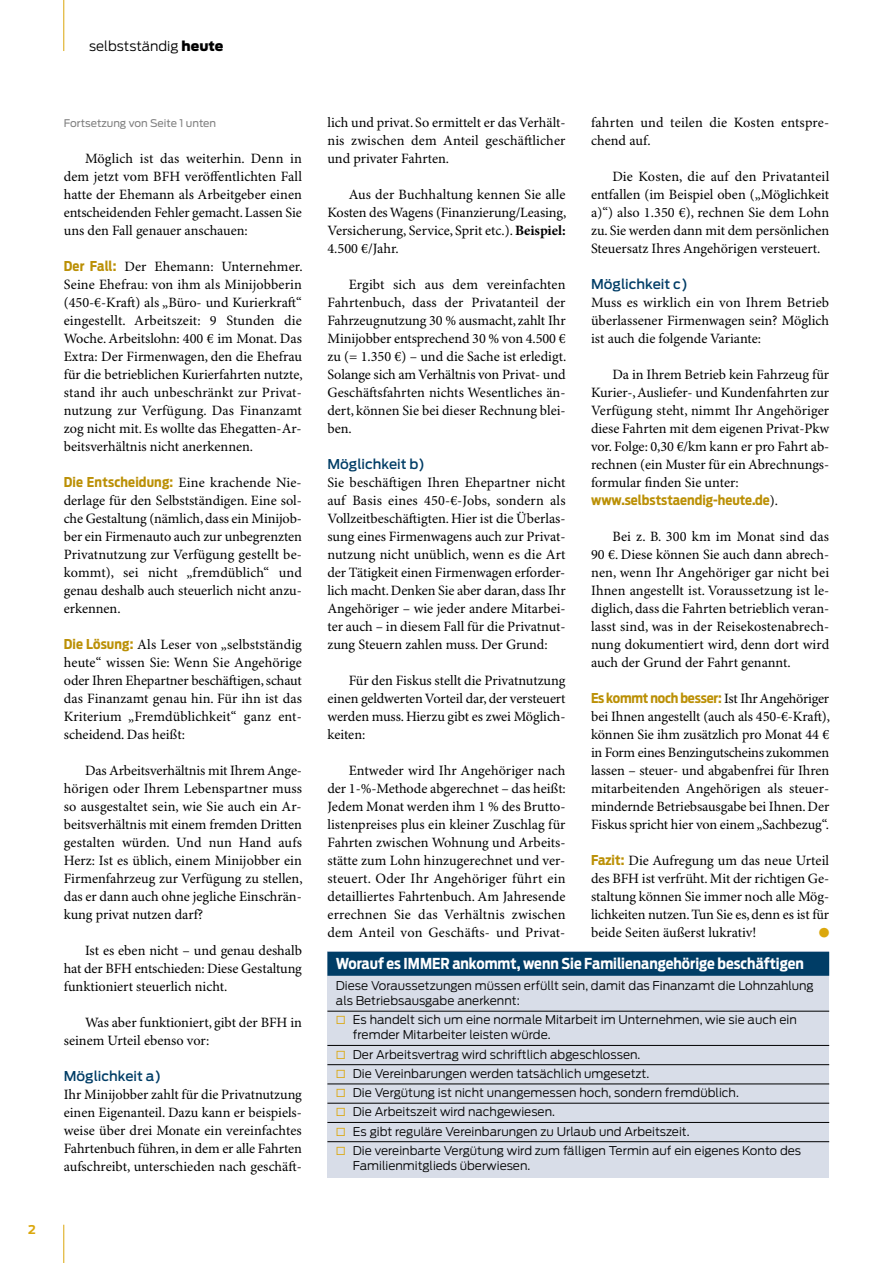
<style>
.page{position:relative;width:893px;height:1263px;background:#fff}
.page>*{position:absolute;margin:0;border:0;box-sizing:border-box;transform-origin:0 0}
.t1{font:700 15px "Antenna Cond";color:#fff}
.t2{font:14.25px/18px "Minion Pro";color:#000;text-align:justify}
.t3{font:700 13.5px "Antenna Cond";color:#bb9006}
.t4{font:500 13.5px "Antenna";color:#003d66}
.t5{font:300 13.5px "Antenna";color:#000}
.t6{font:12.75px "Zapf Dingbats";color:#dba70c}
.t7{font:300 12px/15px "Antenna";color:#000}
.t8{font:700 12px "Antenna";color:#dba70c}
.t9{font:10.5px "Antenna";color:#808080}
.s1{font-weight:900}
.s2{font-weight:700}
.s3{font-family:"Minion Pro";font-weight:400;font-size:14.25px;color:#000}
.s4{font-family:"Antenna Cond";font-weight:700;font-size:13.5px;color:#bb9006}
.s5{color:#dba70c}
</style>
<div class="page">
<hr style="left:63px;top:1225px;width:1px;height:38px;background:#dba70c">
<div style="left:327px;top:952px;width:502px;height:226px;background:#d8dde8"></div>
<div style="left:327px;top:952px;width:502px;height:24px;background:#003d66"></div>
<hr style="left:327px;top:1011px;width:502px;height:1px;background:#000">
<hr style="left:327px;top:1045px;width:502px;height:1px;background:#000">
<hr style="left:327px;top:1064px;width:502px;height:1px;background:#000">
<hr style="left:327px;top:1083px;width:502px;height:1px;background:#000">
<hr style="left:327px;top:1103px;width:502px;height:1px;background:#000">
<hr style="left:327px;top:1122px;width:502px;height:1px;background:#000">
<hr style="left:327px;top:1141px;width:502px;height:1px;background:#000">
<hr style="left:63px;top:0;width:1px;height:51px;background:#dba70c">
<p class="t8" style="left:28px;top:1225px;width:9px">2</p>
<p class="t5" style="left:89px;top:40px;width:136px">selbstständig <span class="s1">heute</span></p>
<p class="t9" style="left:64px;top:119px;width:154px">Fortsetzung von Seite 1 unten</p>
<p class="t2" style="left:327px;top:115px;width:240px">lich und privat. So ermittelt er das Verhält&shy;nis zwischen dem Anteil geschäftlicher und privater Fahrten.</p>
<p class="t2" style="left:327px;top:187px;width:240px;text-indent:21px">Aus der Buchhaltung kennen Sie alle Kosten des Wagens (Finanzierung/Leasing, Versicherung, Service, Sprit etc.). <span class="s2">Beispiel:<br></span>4.500 €/Jahr.</p>
<p class="t2" style="left:327px;top:277px;width:240px;text-indent:21px">Ergibt sich aus dem vereinfachten Fahrtenbuch, dass der Privatanteil der Fahrzeugnutzung 30 % ausmacht, zahlt Ihr Minijobber entsprechend 30 % von 4.500 € zu (= 1.350 €) – und die Sache ist erledigt.<br>Solange sich am Verhältnis von Privat- und Geschäftsfahrten nichts Wesentliches än&shy;dert, können Sie bei dieser Rechnung blei&shy;ben.</p>
<p class="t4" style="left:327px;top:459px;width:99px">Möglichkeit b)</p>
<p class="t2" style="left:327px;top:475px;width:240px">Sie beschäftigen Ihren Ehepartner nicht auf Basis eines 450-€-Jobs, sondern als Vollzeitbeschäftigten. Hier ist die Überlas&shy;sung eines Firmenwagens auch zur Privat&shy;nutzung nicht unüblich, wenn es die Art der Tätigkeit einen Firmenwagen erforder&shy;lich macht. Denken Sie aber daran, dass Ihr Angehöriger – wie jeder andere Mitarbei&shy;ter auch – in diesem Fall für die Privatnut&shy;zung Steuern zahlen muss. Der Grund:</p>
<p class="t2" style="left:327px;top:673px;width:240px;text-indent:21px">Für den Fiskus stellt die Privatnutzung einen geldwerten Vorteil dar, der versteuert werden muss. Hierzu gibt es zwei Möglich&shy;keiten:</p>
<p class="t2" style="left:327px;top:763px;width:240px;text-indent:21px">Entweder wird Ihr Angehöriger nach der 1-%-Methode abgerechnet – das heißt:<br>Jedem Monat werden ihm 1 % des Brutto&shy;listenpreises plus ein kleiner Zuschlag für Fahrten zwischen Wohnung und Arbeits&shy;stätte zum Lohn hinzugerechnet und ver&shy;steuert. Oder Ihr Angehöriger führt ein detailliertes Fahrtenbuch. Am Jahresende errechnen Sie das Verhältnis zwischen dem Anteil von Geschäfts- und Privat-</p>
<p class="t2" style="left:591px;top:115px;width:240px">fahrten und teilen die Kosten entspre&shy;chend auf.</p>
<p class="t2" style="left:591px;top:169px;width:240px;text-indent:21px">Die Kosten, die auf den Privatanteil entfallen (im Beispiel oben („Möglichkeit a)“) also 1.350 €), rechnen Sie dem Lohn zu. Sie werden dann mit dem persönlichen Steuersatz Ihres Angehörigen versteuert.</p>
<p class="t4" style="left:591px;top:279px;width:98px">Möglichkeit c)</p>
<p class="t2" style="left:591px;top:295px;width:240px">Muss es wirklich ein von Ihrem Betrieb überlassener Firmenwagen sein? Möglich ist auch die folgende Variante:</p>
<p class="t2" style="left:591px;top:367px;width:240px;text-indent:21px">Da in Ihrem Betrieb kein Fahrzeug für Kurier-, Ausliefer- und Kundenfahrten zur Verfügung steht, nimmt Ihr Angehöriger diese Fahrten mit dem eigenen Privat-Pkw vor. Folge: 0,30 €/km kann er pro Fahrt ab&shy;rechnen (ein Muster für ein Abrechnungs&shy;formular finden Sie unter:</p>
<p class="t3" style="left:591px;top:495px;width:188px">www.selbststaen dig-heute.de<span class="s3">).</span></p>
<p class="t2" style="left:591px;top:529px;width:240px;text-indent:21px">Bei z. B. 300 km im Monat sind das 90 €. Diese können Sie auch dann abrech&shy;nen, wenn Ihr Angehöriger gar nicht bei Ihnen angestellt ist. Voraussetzung ist le&shy;diglich, dass die Fahrten betrieblich veran&shy;lasst sind, was in der Reisekostenabrech&shy;nung dokumentiert wird, denn dort wird auch der Grund der Fahrt genannt.</p>
<p class="t3" style="left:591px;top:693px;width:240px">Es kommt noch besser: <span class="s3">Ist Ihr Angehöriger</span></p>
<p class="t2" style="left:591px;top:709px;width:240px">bei Ihnen angestellt (auch als 450-€-Kraft), können Sie ihm zusätzlich pro Monat 44 € in Form eines Benzingutscheins zukommen lassen – steuer- und abgabenfrei für Ihren mitarbeitenden Angehörigen als steuer&shy;mindernde Betriebsausgabe bei Ihnen. Der Fiskus spricht hier von einem „Sachbezug“.</p>
<p class="t2" style="left:591px;top:853px;width:240px"><span class="s4">Fazit:</span> Die Aufregung um das neue Urteil des BFH ist verfrüht. Mit der richtigen Ge&shy;staltung können Sie immer noch alle Mög&shy;lichkeiten nutzen. Tun Sie es, denn es ist für beide Seiten äußerst lukrativ!</p>
<p class="t2" style="left:64px;top:151px;width:240px;text-indent:21px">Möglich ist das weiterhin. Denn in dem jetzt vom BFH veröffentlichten Fall hatte der Ehemann als Arbeitgeber einen entscheidenden Fehler gemacht. Lassen Sie uns den Fall genauer anschauen:</p>
<p class="t2" style="left:64px;top:259px;width:240px"><span class="s4">Der Fall:</span> Der Ehemann: Unternehmer.<br>Seine Ehefrau: von ihm als Minijobberin (450-€-Kraft) als „Büro- und Kurierkraft“ eingestellt. Arbeitszeit: 9 Stunden die Woche. Arbeitslohn: 400 € im Monat. Das Extra: Der Firmenwagen, den die Ehefrau für die betrieblichen Kurierfahrten nutzte, stand ihr auch unbeschränkt zur Privat&shy;nutzung zur Verfügung. Das Finanzamt zog nicht mit. Es wollte das Ehegatten-Ar&shy;beitsverhältnis nicht anerkennen.</p>
<p class="t2" style="left:64px;top:475px;width:240px"><span class="s4">Die Entscheidung:</span> Eine krachende Nie&shy;derlage für den Selbstständigen. Eine sol&shy;che Gestaltung (nämlich, dass ein Minijob&shy;ber ein Firmenauto auch zur unbegrenzten Privatnutzung zur Verfügung gestellt be&shy;kommt), sei nicht „fremdüblich“ und genau deshalb auch steuerlich nicht anzu&shy;erkennen.</p>
<p class="t2" style="left:64px;top:637px;width:240px"><span class="s4">Die Lösung:</span> Als Leser von „selbstständig heute“ wissen Sie: Wenn Sie Angehörige oder Ihren Ehepartner beschäftigen, schaut das Finanzamt genau hin. Für ihn ist das Kriterium „Fremdüblichkeit“ ganz ent&shy;scheidend. Das heißt:</p>
<p class="t2" style="left:64px;top:763px;width:240px;text-indent:21px">Das Arbeitsverhältnis mit Ihrem Ange&shy;hörigen oder Ihrem Lebenspartner muss so ausgestaltet sein, wie Sie auch ein Ar&shy;beitsverhältnis mit einem fremden Dritten gestalten würden. Und nun Hand aufs Herz: Ist es üblich, einem Minijobber ein Firmenfahrzeug zur Verfügung zu stellen, das er dann auch ohne jegliche Einschrän&shy;kung privat nutzen darf?</p>
<p class="t2" style="left:64px;top:943px;width:240px;text-indent:21px">Ist es eben nicht – und genau deshalb hat der BFH entschieden: Diese Gestaltung funktioniert steuerlich nicht.</p>
<p class="t2" style="left:64px;top:1015px;width:240px;text-indent:21px">Was aber funktioniert, gibt der BFH in seinem Urteil ebenso vor:</p>
<p class="t4" style="left:64px;top:1071px;width:99px">Möglichkeit a)</p>
<p class="t2" style="left:64px;top:1087px;width:240px">Ihr Minijobber zahlt für die Privatnutzung einen Eigenanteil. Dazu kann er beispiels&shy;weise über drei Monate ein vereinfachtes Fahrtenbuch führen, in dem er alle Fahrten aufschreibt, unterschieden nach geschäft-</p>
<p class="t6" style="left:819px;top:928px;width:12px">●</p>
<p class="t1" style="left:336px;top:957px;width:469px">Worauf es IMMER ankommt, wenn Sie Familienangehörige beschäftigen</p>
<p class="t7" style="left:336px;top:979px;width:479px">Diese Voraussetzungen müssen erfüllt sein, damit das Finanzamt die Lohnzahlung als Betriebsausgabe anerkennt:</p>
<p class="t7" style="left:353px;top:1013px;width:445px;text-indent:-17px"><span class="s5">◻</span> Es handelt sich um eine normale Mitarbeit im Unternehmen, wie sie auch ein fremder Mitarbeiter leisten würde.</p>
<p class="t7" style="left:336px;top:1047px;width:306px"><span class="s5">◻</span> Der Arbeitsvertrag wird schriftlich abgeschlossen.</p>
<p class="t7" style="left:336px;top:1067px;width:315px"><span class="s5">◻</span> Die Vereinbarungen werden tatsächlich umgesetzt.</p>
<p class="t7" style="left:336px;top:1086px;width:404px"><span class="s5">◻</span> Die Vergütung ist nicht unangemessen hoch, sondern fremdüblich.</p>
<p class="t7" style="left:336px;top:1105px;width:221px"><span class="s5">◻</span> Die Arbeitszeit wird nachgewiesen.</p>
<p class="t7" style="left:336px;top:1124px;width:355px"><span class="s5">◻</span> Es gibt reguläre Vereinbarungen zu Urlaub und Arbeitszeit.</p>
<p class="t7" style="left:353px;top:1144px;width:450px;text-indent:-17px"><span class="s5">◻</span> Die vereinbarte Vergütung wird zum fälligen Termin auf ein eigenes Konto des<br>Familienmitglieds überwiesen.</p>
</div>
